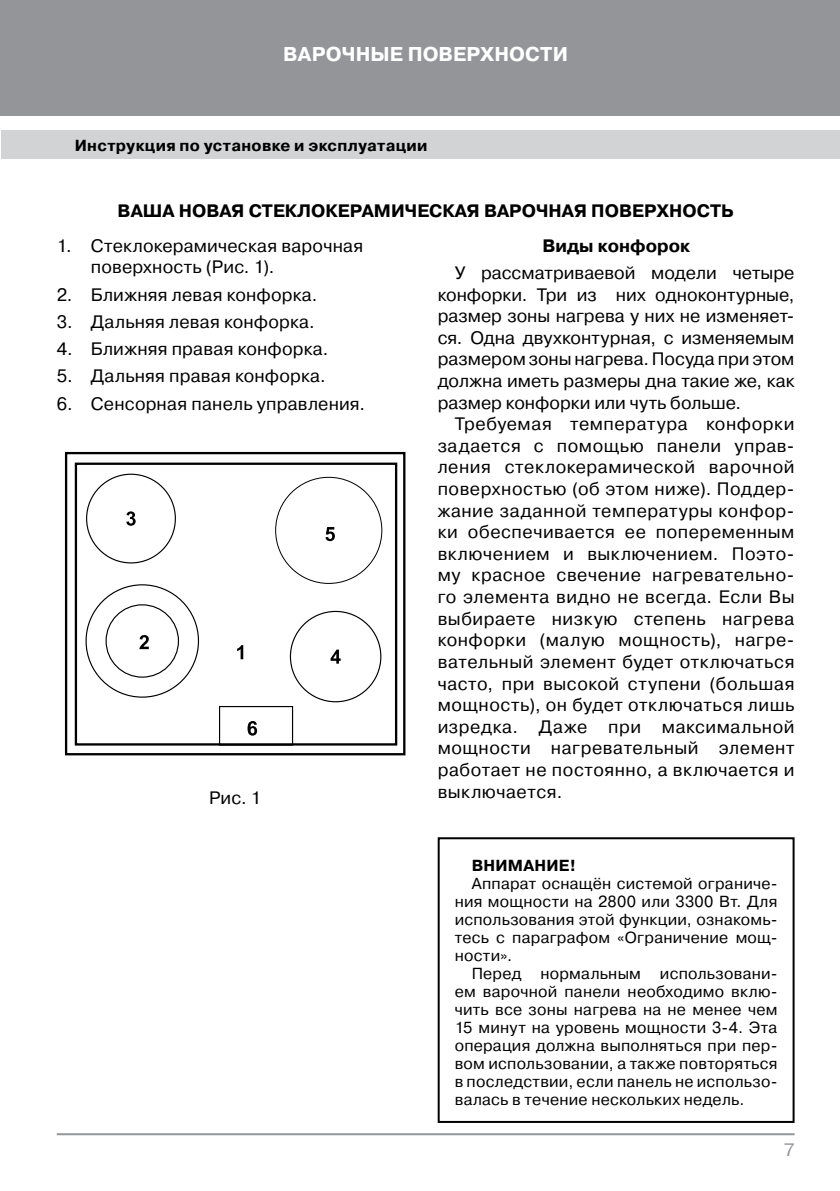
<style>
.page{position:relative;width:840px;height:1191px;background:#fff}
.page>*{position:absolute;margin:0;border:0;box-sizing:border-box;transform-origin:0 0}
.t1{font:700 20px "Pragmatica C";letter-spacing:.005em;color:#fff}
.t2{font:18px/21.6px "Pragmatica C";letter-spacing:.01em;color:#000;text-align:justify}
.t3{font:700 18px "Pragmatica C";color:#000}
.t4{font:18px "Pragmatica C";color:#939598}
.t5{font:16px/18px "Pragmatica C";letter-spacing:.015em;color:#000;text-align:justify}
.t6{font:700 16px "Pragmatica C";letter-spacing:.02em;color:#000}
</style>
<div class="page">
<div style="left:0;top:0;width:839px;height:116px;background:#939598"></div>
<div style="left:1px;top:130px;width:838px;height:29px;background:#d1d3d4"></div>
<hr style="left:57px;top:1133px;width:737px;height:2px;background:#939598">
<svg style="left:65px;top:452px;width:340px;height:303px"></svg>
<div style="left:219px;top:706px;width:74px;height:39px;border:1px solid #000"></div>
<div style="left:275px;top:477px;width:107px;height:107px;background:#fff;border:1px solid #000;border-radius:50%"></div>
<svg style="left:325px;top:527px;width:10px;height:14px"></svg>
<svg style="left:247px;top:721px;width:10px;height:14px"></svg>
<div style="left:105px;top:604px;width:74px;height:73px;border:1px solid #000;border-radius:50%"></div>
<div style="left:437px;top:837px;width:357px;height:286px;border:2px solid #000"></div>
<p class="t1" style="left:283px;top:43px;width:286px">ВАРОЧНЫЕ ПОВЕРХНОСТИ</p>
<p class="t6" style="left:75px;top:136px;width:354px">Инструкция по установке и эксплуатации</p>
<p class="t3" style="left:117px;top:201px;width:617px">ВАША НОВАЯ СТЕКЛОКЕРАМИЧЕСКАЯ ВАРОЧНАЯ ПОВЕРХНОСТЬ</p>
<p class="t2" style="left:91px;top:235px;width:274px;text-indent:-34px">1. Стеклокерамическая варочная поверхность (Рис. 1).</p>
<p class="t2" style="left:57px;top:284px;width:262px">2. Ближняя левая конфорка.</p>
<p class="t2" style="left:57px;top:311px;width:259px">3. Дальняя левая конфорка.</p>
<p class="t2" style="left:57px;top:338px;width:273px">4. Ближняя правая конфорка.</p>
<p class="t2" style="left:57px;top:365px;width:270px">5. Дальняя правая конфорка.</p>
<p class="t2" style="left:57px;top:393px;width:309px">6. Сенсорная панель управления.</p>
<p class="t2" style="left:209px;top:787px;width:54px">Рис. 1</p>
<p class="t3" style="left:542px;top:235px;width:149px">Виды конфорок</p>
<p class="t2" style="left:437px;top:262px;width:358px;text-indent:17px">У рассматриваевой модели четыре конфорки. Три из них одноконтурные, размер зоны нагрева у них не изменяет&shy;ся. Одна двухконтурная, с изменяемым размером зоны нагрева. Посуда при этом должна иметь размеры дна такие же, как размер конфорки или чуть больше.</p>
<p class="t2" style="left:437px;top:413px;width:358px;text-indent:17px">Требуемая температура конфорки задается с помощью панели управ&shy;ления стеклокерамической варочной поверхностью (об этом ниже). Поддер&shy;жание заданной температуры конфор&shy;ки обеспечивается ее попеременным включением и выключением. Поэто&shy;му красное свечение нагревательно&shy;го элемента видно не всегда. Если Вы выбираете низкую степень нагрева конфорки (малую мощность), нагре&shy;вательный элемент будет отключаться часто, при высокой ступени (большая мощность), он будет отключаться лишь изредка. Даже при максимальной мощности нагревательный элемент работает не постоянно, а включается и выключается.</p>
<p class="t6" style="left:471px;top:857px;width:106px">ВНИМАНИЕ!</p>
<p class="t5" style="left:454px;top:875px;width:324px;text-indent:17px">Аппарат оснащён системой ограниче&shy;ния мощности на 2800 или 3300 Вт. Для использования этой функции, ознакомь&shy;тесь с параграфом «Ограничение мощ&shy;ности».</p>
<p class="t5" style="left:454px;top:965px;width:324px;text-indent:17px">Перед нормальным использовани&shy;ем варочной панели необходимо вклю&shy;чить все зоны нагрева на не менее чем 15 минут на уровень мощности 3-4. Эта оперaция должна выполняться при пер&shy;вом использовании, а также повторяться в последствии, если панель не использо&shy;валась в течение нескольких недель.</p>
<p class="t4" style="left:783px;top:1139px;width:12px">7</p>
</div>
